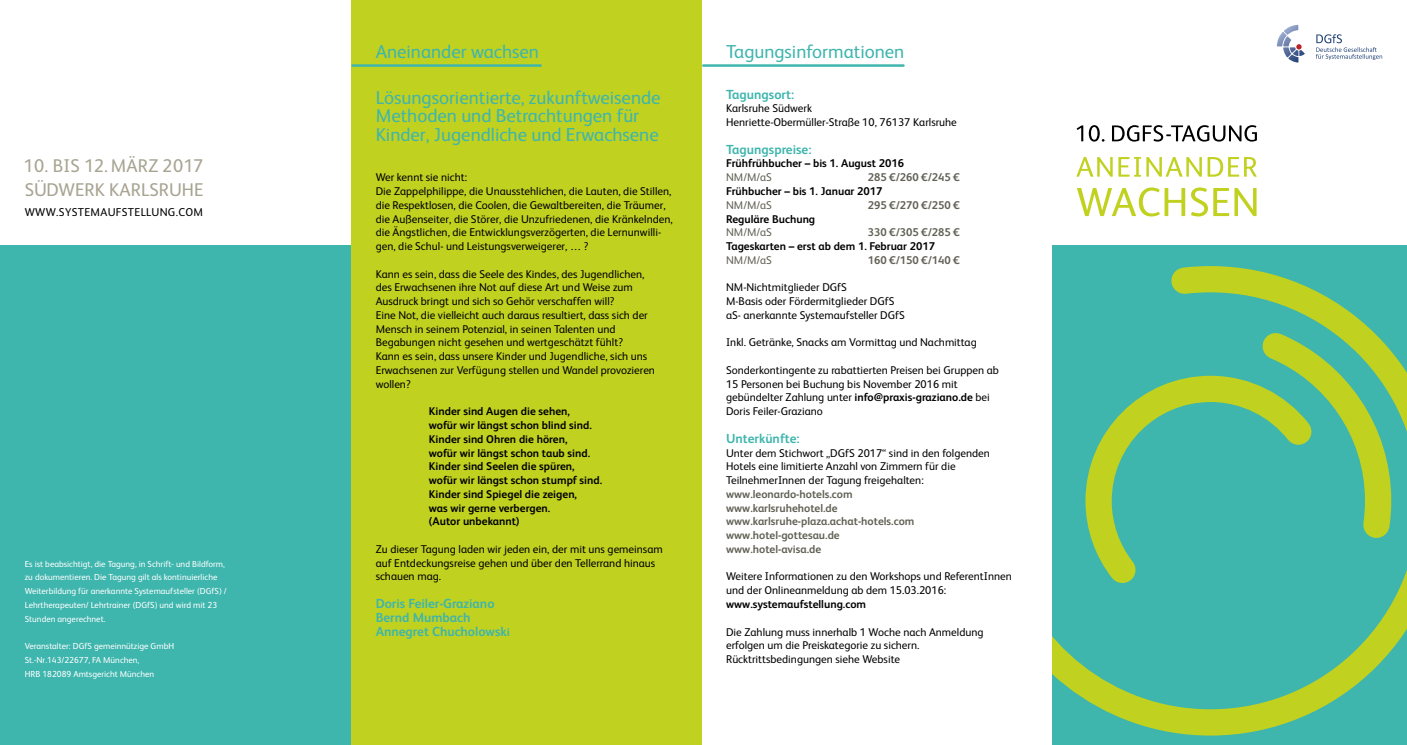
<style>
.page{position:relative;width:1407px;height:745px;background:#fff}
.page>*{position:absolute;margin:0;border:0;box-sizing:border-box;transform-origin:0 0}
.t1{font:18.75px/18.8px "FS Albert";color:#3eb5ad}
.t2{font:18.5px/23.9px "FS Albert";color:#a7a491}
.t3{font:700 13.12px/13.8px "FS Albert";color:#3eb5ad}
.t4{font:11.38px "FS Albert";letter-spacing:.03em;color:#000}
.t5{font:11.25px/13.8px "FS Albert";color:#000}
.t6{font:700 11.25px/13.8px "FS Albert";color:#000}
.t7{font:700 11.25px/13.8px "FS Albert";color:#626155}
.t8{font:11.25px "FS Albert";color:#626155}
.t9{font:8.75px/13.8px "FS Albert";color:#fff}
.s1{font-size:11.88px}
.s2{font-weight:700}
</style>
<div class="page">
<div style="left:351px;top:0;width:351px;height:744px;background:#c0d120"></div>
<svg style="left:1076px;top:125px;width:7px;height:16px"></svg>
<svg style="left:1089px;top:125px;width:15px;height:16px"></svg>
<svg style="left:1112px;top:125px;width:145px;height:16px"></svg>
<svg style="left:1076px;top:157px;width:36px;height:19px"></svg>
<svg style="left:1118px;top:157px;width:138px;height:19px"></svg>
<svg style="left:1077px;top:187px;width:108px;height:29px"></svg>
<svg style="left:1191px;top:187px;width:65px;height:29px"></svg>
<div style="left:1052px;top:245px;width:355px;height:499px;background:#3eb5ad"></div>
<svg style="left:1052px;top:266px;width:355px;height:470px"></svg>
<svg style="left:1277px;top:25px;width:27px;height:37px"></svg>
<svg style="left:1316px;top:34px;width:66px;height:26px"></svg>
<div style="left:0;top:245px;width:351px;height:499px;background:#3eb5ad"></div>
<hr style="left:352px;top:64px;width:189px;height:3px;background:#3eb5ad">
<hr style="left:703px;top:64px;width:200px;height:3px;background:#3eb5ad">
<h2 class="t2" style="left:24px;top:152px;width:181px">10. BIS 12.MÄRZ 2017<br>SÜDWERK KARLSRUHE</h2>
<p class="t4" style="left:25px;top:205px;width:180px">WWW.SYSTEMAUFSTELLUNG.COM</p>
<p class="t9" style="left:25px;top:556px;width:203px">Es ist beabsichtigt, die Tagung, in Schrift- und Bildform, zu dokumentieren. Die Tagung gilt als kontinuierliche Weiterbildung für anerkannte Systemaufsteller (DGfS) / Lehrtherapeuten/ Lehrtrainer (DGfS) und wird mit 23<br>Stunden angerechnet.</p>
<p class="t9" style="left:25px;top:638px;width:151px">Veranstalter: DGfS gemeinnützige GmbH<br>St.-Nr.143/22677, FA München,<br>HRB 182089 Amtsgericht München</p>
<h1 class="t1" style="left:376px;top:41px;width:165px">Aneinander wachsen</h1>
<h1 class="t1" style="left:376px;top:87px;width:286px">Lösungsorientierte, zukunftweisende<br>Methoden und Betrachtungen für<br>Kinder, Jugendliche und Erwachsene</h1>
<p class="t5" style="left:376px;top:170px;width:299px">Wer kennt sie nicht:<br>Die Zappelphilippe, die Unausstehlichen, die Lauten, die Stillen, die Respektlosen, die Coolen, die Gewaltbereiten, die Träumer, die Außenseiter, die Störer, die Unzufriedenen, die Kränkelnden, die Ängstlichen, die Entwicklungsverzögerten, die Lernunwilli&shy;gen, die Schul- und Leistungsverweigerer, … ?</p>
<p class="t5" style="left:376px;top:266px;width:281px">Kann es sein, dass die Seele des Kindes, des Jugendlichen, des Erwachsenen ihre Not auf diese Art und Weise zum Ausdruck bringt und sich so Gehör verschaffen will?<br>Eine Not, die vielleicht auch daraus resultiert, dass sich der Mensch in seinem Potenzial, in seinen Talenten und Begabungen nicht gesehen und wertgeschätzt fühlt?<br>Kann es sein, dass unsere Kinder und Jugendliche, sich uns Erwachsenen zur Verfügung stellen und Wandel provozieren wollen?</p>
<p class="t6" style="left:429px;top:404px;width:175px">Kinder sind Augen die sehen,<br>wofür wir längst schon blind sind.<br>Kinder sind Ohren die hören,<br>wofür wir längst schon taub sind.<br>Kinder sind Seelen die spüren, wofür wir längst schon stumpf sind.<br>Kinder sind Spiegel die zeigen,<br>was wir gerne verbergen.<br>(Autor unbekannt)</p>
<p class="t5" style="left:376px;top:541px;width:289px">Zu dieser Tagung laden wir jeden ein, der mit uns gemeinsam auf Entdeckungsreise gehen und über den Tellerrand hinaus schauen mag.</p>
<p class="t3" style="left:376px;top:595px;width:136px">Doris Feiler-Graziano<br>Bernd Mumbach<br>Annegret Chucholowsk<span class="s1">i</span></p>
<h1 class="t1" style="left:726px;top:41px;width:180px">Tagungsinformationen</h1>
<p class="t3" style="left:726px;top:87px;width:70px">Tagungsort:</p>
<p class="t5" style="left:726px;top:101px;width:232px">Karlsruhe Südwerk<br>Henriette-Obermüller-Straße 10, 76137 Karlsruhe</p>
<p class="t3" style="left:726px;top:142px;width:87px">Tagungspreise:</p>
<p class="t6" style="left:726px;top:156px;width:179px">Frühfrühbucher – bis 1. August 2016</p>
<p class="t8" style="left:726px;top:170px;width:47px">NM/M/aS</p>
<p class="t7" style="left:868px;top:170px;width:94px">285 €/260 €/245 €</p>
<p class="t6" style="left:726px;top:184px;width:158px">Frühbucher – bis 1. Januar 2017</p>
<p class="t8" style="left:726px;top:197px;width:47px">NM/M/aS</p>
<p class="t7" style="left:868px;top:197px;width:94px">295 €/270 €/250 €</p>
<p class="t6" style="left:726px;top:211px;width:91px">Reguläre Buchung</p>
<p class="t8" style="left:726px;top:225px;width:47px">NM/M/aS</p>
<p class="t7" style="left:868px;top:225px;width:94px">330 €/305 €/285 €</p>
<p class="t6" style="left:726px;top:239px;width:210px">Tageskarten – erst ab dem 1. Februar 2017</p>
<p class="t8" style="left:726px;top:252px;width:47px">NM/M/aS</p>
<p class="t7" style="left:868px;top:252px;width:94px">160 €/150 €/140 €</p>
<p class="t5" style="left:726px;top:280px;width:180px">NM-Nichtmitglieder DGfS<br>M-Basis oder Fördermitglieder DGfS aS- anerkannte Systemaufsteller DGfS</p>
<p class="t5" style="left:726px;top:335px;width:252px">Inkl. Getränke, Snacks am Vormittag und Nachmittag</p>
<p class="t5" style="left:726px;top:362px;width:274px">Sonderkontingente zu rabattierten Preisen bei Gruppen ab 15 Personen bei Buchung bis November 2016 mit gebündelter Zahlung unter <span class="s2">info@praxis-graziano.de</span> bei Doris Feiler-Graziano</p>
<p class="t3" style="left:726px;top:430px;width:75px">Unterkünfte:</p>
<p class="t5" style="left:726px;top:445px;width:265px">Unter dem Stichwort „DGfS 2017“ sind in den folgenden<br>Hotels eine limitierte Anzahl von Zimmern für die<br>TeilnehmerInnen der Tagung freigehalten:</p>
<p class="t7" style="left:726px;top:486px;width:190px">www.leonardo-hotels.com www.karlsruhehotel.de www.karlsruhe-plaza.achat-hotels.com www.hotel-gottesau.de www.hotel-avisa.de</p>
<p class="t5" style="left:726px;top:568px;width:287px">Weitere Informationen zu den Workshops und ReferentInnen und der Onlineanmeldung ab dem 15.03.2016:</p>
<p class="t6" style="left:726px;top:596px;width:142px">www.systemaufstellung.com</p>
<p class="t5" style="left:726px;top:623px;width:259px">Die Zahlung muss innerhalb 1 Woche nach Anmeldung erfolgen um die Preiskategorie zu sichern.<br>Rücktrittsbedingungen siehe Website</p>
</div>
